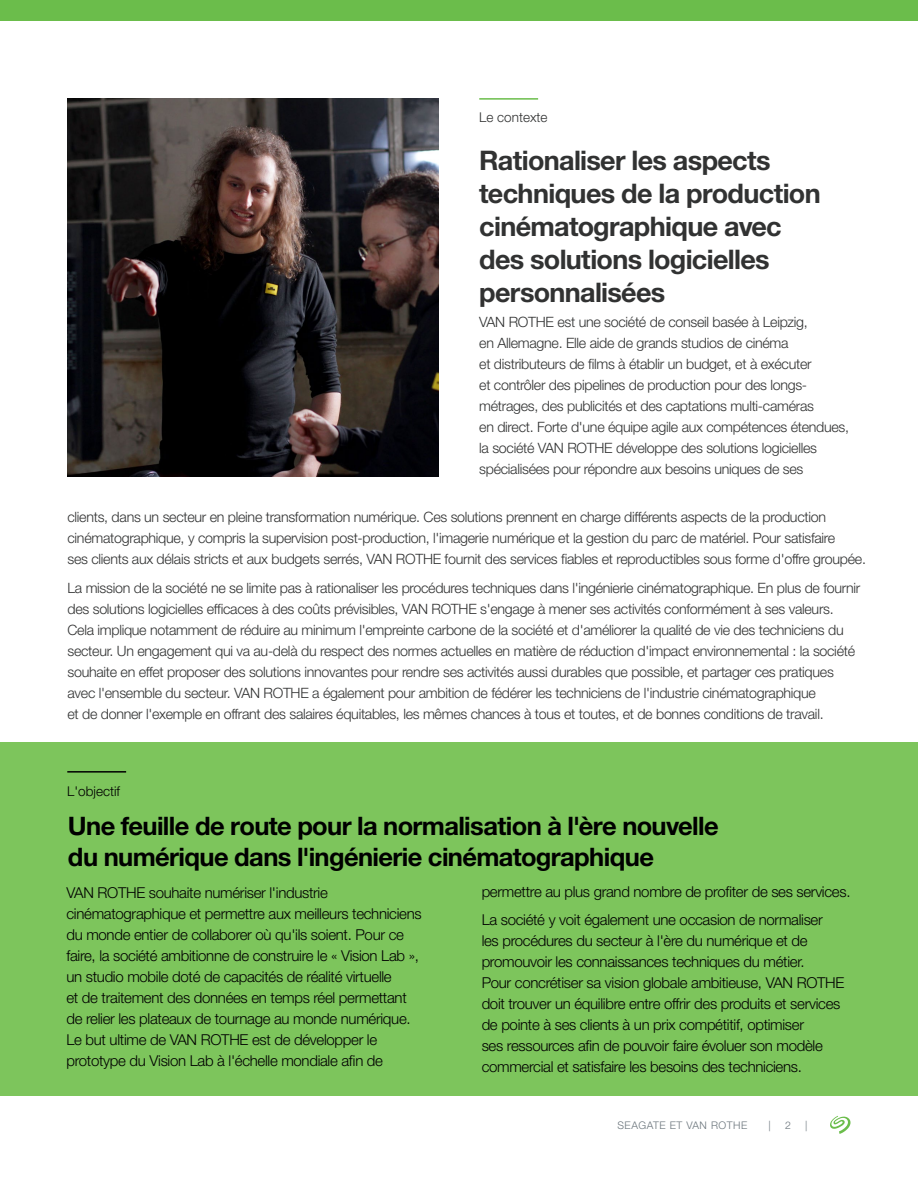
<style>
.page{position:relative;width:918px;height:1188px;background:#fff}
.page>*{position:absolute;margin:0;border:0;box-sizing:border-box;transform-origin:0 0}
.t1{font:700 27px/33px "Helvetica Neue LT Std";letter-spacing:-.025em;color:#313232}
.t2{font:700 25.5px/31.5px "Helvetica Neue LT Std";letter-spacing:-.025em;color:#000}
.t3{font:300 15px/21px "Helvetica Neue LT Std";letter-spacing:-.02em;color:#000}
.t4{font:300 14.25px/21px "Helvetica Neue LT Std";letter-spacing:-.02em;color:#313232}
.t5{font:300 13.5px "Helvetica Neue LT Std";color:#313232}
.t6{font:300 13.5px "Helvetica Neue LT Std";color:#000}
.t7{font:300 10.5px "Helvetica Neue LT Std";letter-spacing:.05em;color:#6a747b}
</style>
<div class="page">
<svg style="left:830px;top:1116px;width:21px;height:18px"></svg>
<div style="left:0;top:0;width:918px;height:21px;background:#6bbd4b"></div>
<img style="left:68px;top:98px;width:371px;height:378px">
<hr style="left:479px;top:98px;width:59px;height:2px;background:#6bbd4b">
<div style="left:0;top:742px;width:918px;height:354px;background:#7dc55c"></div>
<hr style="left:67px;top:771px;width:59px;height:2px;background:#000">
<p class="t5" style="left:479px;top:109px;width:70px">Le contexte</p>
<h1 class="t1" style="left:479px;top:143px;width:343px">Rationaliser les aspects techniques de la production cinématographique avec des solutions logicielles personnalisées</h1>
<p class="t4" style="left:479px;top:311px;width:371px">VAN ROTHE est une société de conseil basée à Leipzig,<br>en Allemagne. Elle aide de grands studios de cinéma<br>et distributeurs de films à établir un budget, et à exécuter<br>et contrôler des pipelines de production pour des longs&shy;métrages, des publicités et des captations multi-caméras<br>en direct. Forte d'une équipe agile aux compétences étendues, la société VAN ROTHE développe des solutions logicielles spécialisées pour répondre aux besoins uniques de ses</p>
<p class="t4" style="left:68px;top:506px;width:800px">clients, dans un secteur en pleine transformation numérique. Ces solutions prennent en charge différents aspects de la production cinématographique, y compris la supervision post-production, l'imagerie numérique et la gestion du parc de matériel. Pour satisfaire<br>ses clients aux délais stricts et aux budgets serrés, VAN ROTHE fournit des services fiables et reproductibles sous forme d'offre groupée.</p>
<p class="t4" style="left:68px;top:577px;width:794px">La mission de la société ne se limite pas à rationaliser les procédures techniques dans l'ingénierie cinématographique. En plus de fournir des solutions logicielles efficaces à des coûts prévisibles, VAN ROTHE s'engage à mener ses activités conformément à ses valeurs.<br>Cela implique notamment de réduire au minimum l'empreinte carbone de la société et d'améliorer la qualité de vie des techniciens du secteur. Un engagement qui va au-delà du respect des normes actuelles en matière de réduction d'impact environnemental : la société souhaite en effet proposer des solutions innovantes pour rendre ses activités aussi durables que possible, et partager ces pratiques avec l'ensemble du secteur. VAN ROTHE a également pour ambition de fédérer les techniciens de l'industrie cinématographique<br>et de donner l'exemple en offrant des salaires équitables, les mêmes chances à tous et toutes, et de bonnes conditions de travail.</p>
<p class="t6" style="left:67px;top:783px;width:54px">L'objectif</p>
<h2 class="t2" style="left:68px;top:809px;width:652px">Une feuille de route pour la normalisation à l'ère nouvelle du numérique dans l'ingénierie cinématographique</h2>
<p class="t3" style="left:66px;top:882px;width:357px">VAN ROTHE souhaite numériser l'industrie cinématographique et permettre aux meilleurs techniciens du monde entier de collaborer où qu'ils soient. Pour ce faire, la société ambitionne de construire le « Vision Lab », un studio mobile doté de capacités de réalité virtuelle<br>et de traitement des données en temps réel permettant de relier les plateaux de tournage au monde numérique.<br>Le but ultime de VAN ROTHE est de développer le prototype du Vision Lab à l'échelle mondiale afin de</p>
<p class="t3" style="left:482px;top:877px;width:370px;line-height:28.5px">permettre au plus grand nombre de profiter de ses services.<br>La société y voit également une occasion de normaliser</p>
<p class="t3" style="left:482px;top:930px;width:364px">les procédures du secteur à l'ère du numérique et de promouvoir les connaissances techniques du métier.<br>Pour concrétiser sa vision globale ambitieuse, VAN ROTHE doit trouver un équilibre entre offrir des produits et services de pointe à ses clients à un prix compétitif, optimiser<br>ses ressources afin de pouvoir faire évoluer son modèle commercial et satisfaire les besoins des techniciens.</p>
<p class="t7" style="left:617px;top:1118px;width:131px">SEAGATE ET VAN ROTHE</p>
<p class="t7" style="left:769px;top:1118px;width:4px">|</p>
<p class="t7" style="left:785px;top:1118px;width:7px">2</p>
<p class="t7" style="left:805px;top:1118px;width:4px">|</p>
</div>
